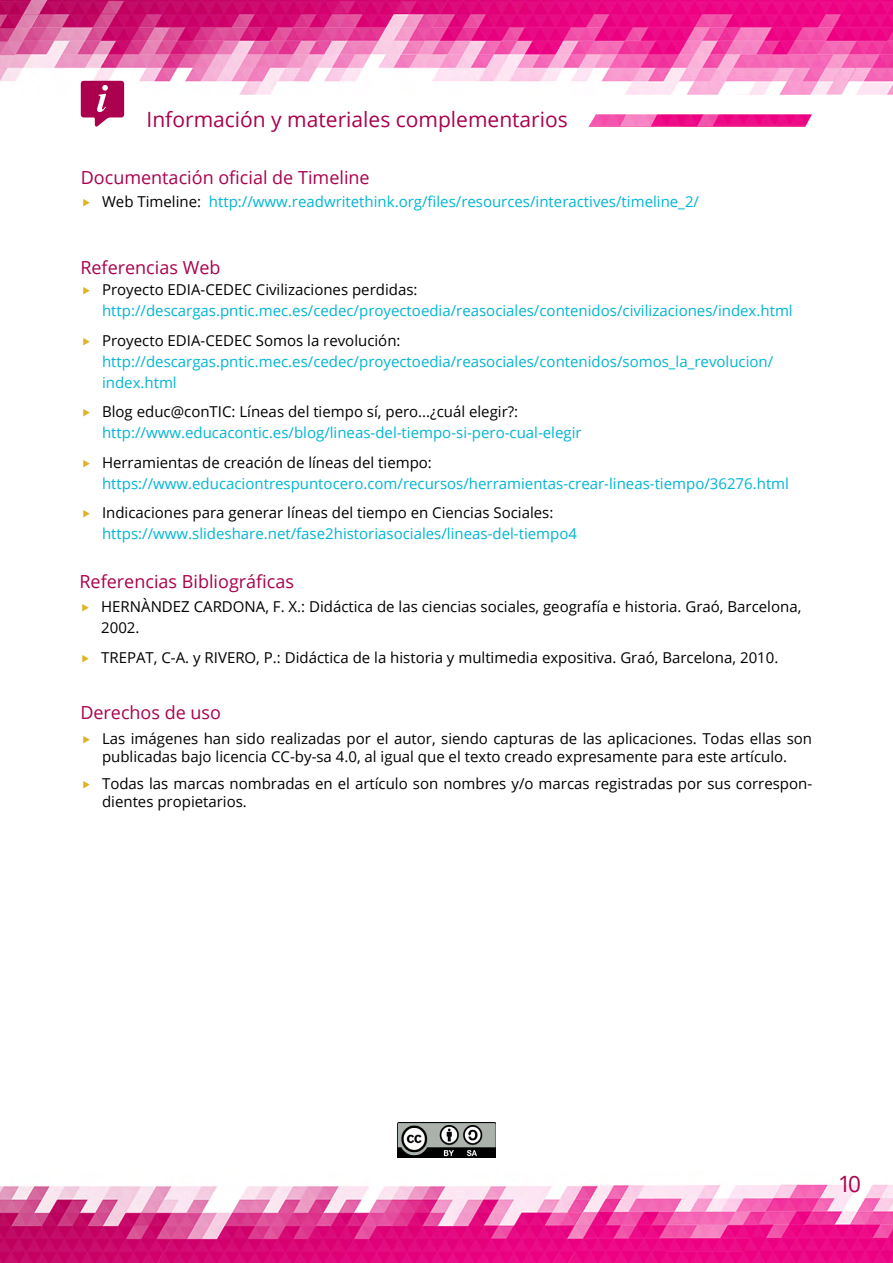
<style>
.page{position:relative;width:893px;height:1263px;background:#fff}
.page>*{position:absolute;margin:0;border:0;box-sizing:border-box;transform-origin:0 0}
.t1{font:300 22.5px "Open Sans";color:#22728e}
.t2{font:21px "Open Sans";color:#aa004d}
.t3{font:18px "Open Sans";color:#aa004d}
.t4{font:15px/18px "Open Sans";color:#000}
.t5{font:15px/21px "Open Sans";color:#00b5d3}
.s1{color:#000}
.s2{font-weight:400;color:#aa004d}
</style>
<div class="page">
<img style="left:0;top:0;width:893px;height:94px">
<img style="left:0;top:1184px;width:893px;height:79px">
<img style="left:397px;top:1123px;width:99px;height:34px">
<svg style="left:81px;top:81px;width:43px;height:46px"></svg>
<img style="left:588px;top:114px;width:224px;height:13px">
<h2 class="t2" style="left:147px;top:105px;width:423px">Información y materiales complementarios</h2>
<p class="t3" style="left:81px;top:165px;width:290px">Documentación oficial de Timeline</p>
<p class="t5" style="left:102px;top:191px;width:599px"><span class="s1">Web Timeline:</span> http://www.readwritethink.org/files/resources/interactives/timeline_2/</p>
<p class="t3" style="left:80px;top:255px;width:142px">Referencias Web</p>
<p class="t4" style="left:102px;top:280px;width:317px">Proyecto EDIA-CEDEC Civilizaciones perdidas:</p>
<p class="t5" style="left:102px;top:300px;width:692px">http://descargas.pntic.mec.es/cedec/proyectoedia/reasociales/contenidos/civilizaciones/index.html</p>
<p class="t4" style="left:102px;top:331px;width:300px">Proyecto EDIA-CEDEC Somos la revolución:</p>
<p class="t5" style="left:102px;top:350px;width:673px">http://descargas.pntic.mec.es/cedec/proyectoedia/reasociales/contenidos/somos_la_revolucion/ index.html</p>
<p class="t4" style="left:102px;top:402px;width:418px">Blog educ@conTIC: Líneas del tiempo sí, pero...¿cuál elegir?:</p>
<p class="t5" style="left:102px;top:422px;width:481px">http://www.educacontic.es/blog/lineas-del-tiempo-si-pero-cual-elegir</p>
<p class="t4" style="left:102px;top:453px;width:331px">Herramientas de creación de líneas del tiempo:</p>
<p class="t5" style="left:102px;top:472px;width:688px">https://www.educaciontrespuntocero.com/recursos/herramientas-crear-lineas-tiempo/36276.html</p>
<p class="t4" style="left:102px;top:503px;width:453px">Indicaciones para generar líneas del tiempo en Ciencias Sociales:</p>
<p class="t5" style="left:102px;top:523px;width:476px">https://www.slideshare.net/fase2historiasociales/lineas-del-tiempo4</p>
<p class="t3" style="left:80px;top:569px;width:216px">Referencias Bibliográficas</p>
<p class="t4" style="left:101px;top:596px;width:702px;line-height:21px">HERNÀNDEZ CARDONA, F. X.: Didáctica de las ciencias sociales, geografía e historia. Graó, Barcelona,<br>2002.</p>
<p class="t4" style="left:101px;top:648px;width:679px">TREPAT, C-A. y RIVERO, P.: Didáctica de la historia y multimedia expositiva. Graó, Barcelona, 2010.</p>
<p class="t3" style="left:80px;top:700px;width:142px">Derechos de uso</p>
<p class="t4" style="left:102px;top:730px;width:712px">Las imágenes han sido realizadas por el autor, siendo capturas de las aplicaciones. Todas ellas son publicadas bajo licencia CC-by-sa 4.0, al igual que el texto creado expresamente para este artículo.</p>
<p class="t4" style="left:102px;top:774px;width:712px">Todas las marcas nombradas en el artículo son nombres y/o marcas registradas por sus correspon&shy;dientes propietarios.</p>
<h1 class="t1" style="left:797px;top:1168px;width:66px">10 <span class="s2">10</span></h1>
</div>
